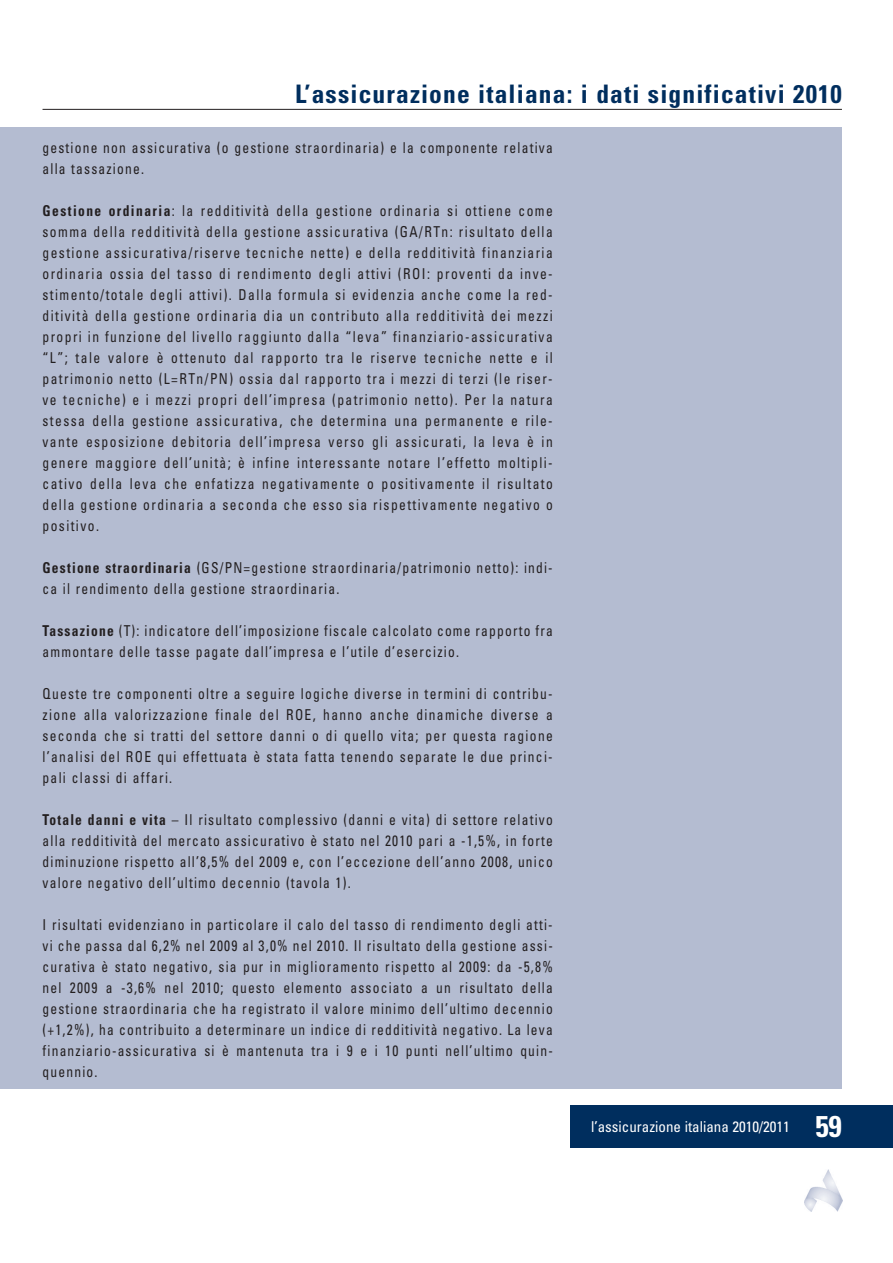
<style>
.page{position:relative;width:893px;height:1263px;background:#fff}
.page>*{position:absolute;margin:0;border:0;box-sizing:border-box;transform-origin:0 0}
.t1{font:700 condensed 25.5px "Univers";letter-spacing:.045em;color:#002e5e}
.t2{font:condensed 15px/21px "Univers";letter-spacing:.09em;color:#231f20;text-align:justify;scale:.9 1}
.t3{font:condensed 15px "Univers";color:#fff}
.s1{font-weight:700}
.s2{font-weight:700;font-size:30px}
</style>
<div class="page">
<hr style="left:43px;top:109px;width:799px;height:1px;background:#231f20">
<div style="left:570px;top:1106px;width:323px;height:42px;background:#002e5e"></div>
<img style="left:804px;top:1169px;width:38px;height:43px">
<div style="left:0;top:128px;width:842px;height:961px;background:#b4bcd1"></div>
<p class="t1" style="left:295px;top:85px;width:548px">L’assicurazione italiana: i dati significativi 2010</p>
<p class="t2" style="left:43px;top:138px;width:568px">gestione non assicurativa (o gestione straordinaria) e la componente relativa alla tassazione.</p>
<p class="t2" style="left:43px;top:201px;width:568px"><span class="s1">Gestione ordinaria</span>: la redditività della gestione ordinaria si ottiene come somma della redditività della gestione assicurativa (GA/RTn: risultato della gestione assicurativa/riserve tecniche nette) e della redditività finanziaria ordinaria ossia del tasso di rendimento degli attivi (ROI: proventi da inve&shy;stimento/totale degli attivi). Dalla formula si evidenzia anche come la red&shy;ditività della gestione ordinaria dia un contributo alla redditività dei mezzi propri in funzione del livello raggiunto dalla “leva” finanziario-assicurativa “L”; tale valore è ottenuto dal rapporto tra le riserve tecniche nette e il patrimonio netto (L=RTn/PN) ossia dal rapporto tra i mezzi di terzi (le riser&shy;ve tecniche) e i mezzi propri dell’impresa (patrimonio netto). Per la natura stessa della gestione assicurativa, che determina una permanente e rile&shy;vante esposizione debitoria dell’impresa verso gli assicurati, la leva è in genere maggiore dell’unità; è infine interessante notare l’effetto moltipli&shy;cativo della leva che enfatizza negativamente o positivamente il risultato della gestione ordinaria a seconda che esso sia rispettivamente negativo o positivo.</p>
<p class="t2" style="left:43px;top:558px;width:568px"><span class="s1">Gestione straordinaria</span> (GS/PN=gestione straordinaria/patrimonio netto): indi&shy;ca il rendimento della gestione straordinaria.</p>
<p class="t2" style="left:43px;top:621px;width:568px"><span class="s1">Tassazione</span> (T): indicatore dell’imposizione fiscale calcolato come rapporto fra ammontare delle tasse pagate dall’impresa e l’utile d’esercizio.</p>
<p class="t2" style="left:43px;top:684px;width:568px">Queste tre componenti oltre a seguire logiche diverse in termini di contribu&shy;zione alla valorizzazione finale del ROE, hanno anche dinamiche diverse a seconda che si tratti del settore danni o di quello vita; per questa ragione l’analisi del ROE qui effettuata è stata fatta tenendo separate le due princi&shy;pali classi di affari.</p>
<p class="t2" style="left:43px;top:810px;width:568px"><span class="s1">Totale danni e vita</span> – Il risultato complessivo (danni e vita) di settore relativo alla redditività del mercato assicurativo è stato nel 2010 pari a -1,5%, in forte diminuzione rispetto all’8,5% del 2009 e, con l’eccezione dell’anno 2008, unico valore negativo dell’ultimo decennio (tavola 1).</p>
<p class="t2" style="left:43px;top:915px;width:569px">I risultati evidenziano in particolare il calo del tasso di rendimento degli atti&shy;vi che passa dal 6,2% nel 2009 al 3,0% nel 2010. Il risultato della gestione assi&shy;curativa è stato negativo, sia pur in miglioramento rispetto al 2009: da -5,8% nel 2009 a -3,6% nel 2010; questo elemento associato a un risultato della gestione straordinaria che ha registrato il valore minimo dell’ultimo decennio (+1,2%), ha contribuito a determinare un indice di redditività negativo. La leva finanziario-assicurativa si è mantenuta tra i 9 e i 10 punti nell’ultimo quin&shy;quennio.</p>
<p class="t3" style="left:591px;top:1121px;width:252px">l’assicurazione italiana 2010/2011 <span class="s2">59</span></p>
</div>
